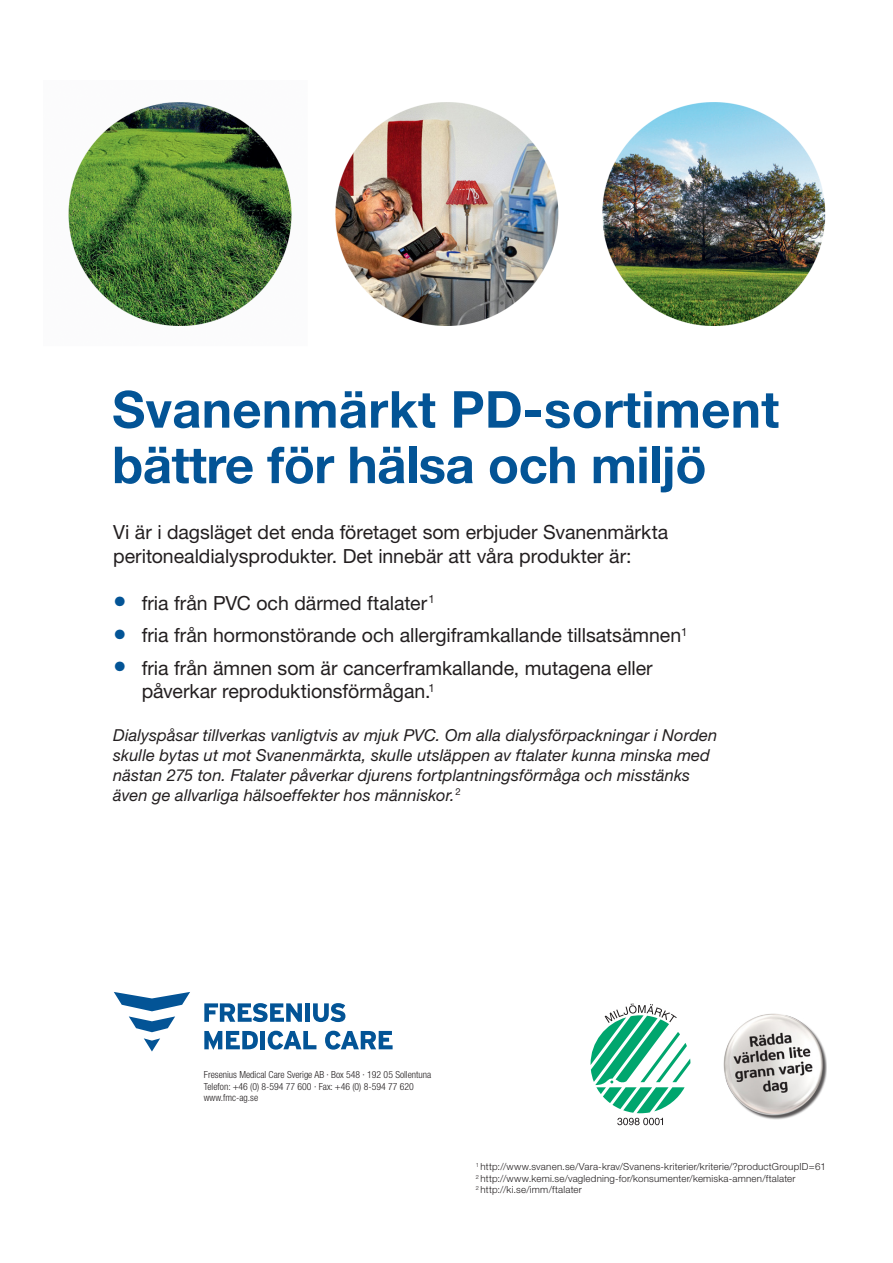
<style>
.page{position:relative;width:893px;height:1263px;background:#fff}
.page>*{position:absolute;margin:0;border:0;box-sizing:border-box;transform-origin:0 0}
.t1{font:700 51px/55.5px "Helvetica Neue LT Std";letter-spacing:.005em;color:#035496}
.t2{font:19.5px/23.4px "Helvetica Neue LT Std";color:#231f20}
.t3{font:italic 16.5px/19.8px "Helvetica Neue LT Std";letter-spacing:.005em;color:#231f20}
.t4{font:300 9.75px/11.7px "Helvetica Neue LT Std";letter-spacing:.02em;color:#231f20}
.Subline_brochure_cov{font:300 condensed 9.75px/11.7px "Helvetica Neue LT Std";color:#231f20}
.s1{font-size:27px;color:#035496}
</style>
<div class="page">
<img style="left:68px;top:102px;width:758px;height:224px">
<svg style="left:590px;top:1003px;width:100px;height:122px"></svg>
<img style="left:723px;top:1013px;width:103px;height:107px">
<svg style="left:144px;top:1038px;width:16px;height:13px"></svg>
<svg style="left:114px;top:992px;width:76px;height:40px"></svg>
<div style="left:260px;top:1031px;width:5px;height:18px;background:#035496"></div>
<svg style="left:268px;top:1031px;width:48px;height:18px"></svg>
<svg style="left:325px;top:1031px;width:68px;height:18px"></svg>
<svg style="left:204px;top:1031px;width:54px;height:19px"></svg>
<svg style="left:204px;top:1003px;width:98px;height:19px"></svg>
<div style="left:305px;top:1003px;width:5px;height:19px;background:#035496"></div>
<svg style="left:313px;top:1003px;width:32px;height:19px"></svg>
<p class="t1" style="left:112px;top:381px;width:668px">Svanenmärkt PD-sortiment bättre för hälsa och miljö</p>
<p class="t2" style="left:113px;top:520px;width:557px">Vi är i dagsläget det enda företaget som erbjuder Svanenmärkta peritonealdialysprodukter. Det innebär att våra produkter är:</p>
<p class="t2" style="left:113px;top:591px;width:323px"><span class="s1">•</span> fria från PVC och därmed ftalater<sup>1</sup></p>
<p class="t2" style="left:113px;top:623px;width:576px"><span class="s1">•</span> fria från hormonstörande och allergiframkallande tillsatsämnen<sup>1</sup></p>
<p class="t2" style="left:142px;top:656px;width:512px;text-indent:-29px"><span class="s1">•</span> fria från ämnen som är cancerframkallande, mutagena eller påverkar reproduktionsförmågan.<sup>1</sup></p>
<p class="t3" style="left:113px;top:725px;width:606px">Dialyspåsar tillverkas vanligtvis av mjuk PVC. Om alla dialysförpackningar i Norden skulle bytas ut mot Svanenmärkta, skulle utsläppen av ftalater kunna minska med nästan 275 ton. Ftalater påverkar djurens fortplantningsförmåga och misstänks även ge allvarliga hälsoeffekter hos människor.<sup>2</sup></p>
<p class="Subline_brochure_cov" style="left:204px;top:1068px;width:229px">Fresenius Medical Care Sverige AB · Box 548 · 192 05 Sollentuna<br>Telefon: +46 (0) 8-594 77 600 · Fax: +46 (0) 8-594 77 620 www.fmc-ag.se</p>
<p class="t4" style="left:476px;top:1160px;width:352px"><sup>1</sup> http://www.svanen.se/Vara-krav/Svanens-kriterier/kriterie/?productGroupID=61<br><sup>2</sup> http://www.kemi.se/vagledning-for/konsumenter/kemiska-amnen/ftalater<br><sup>2</sup> http://ki.se/imm/ftalater</p>
</div>
